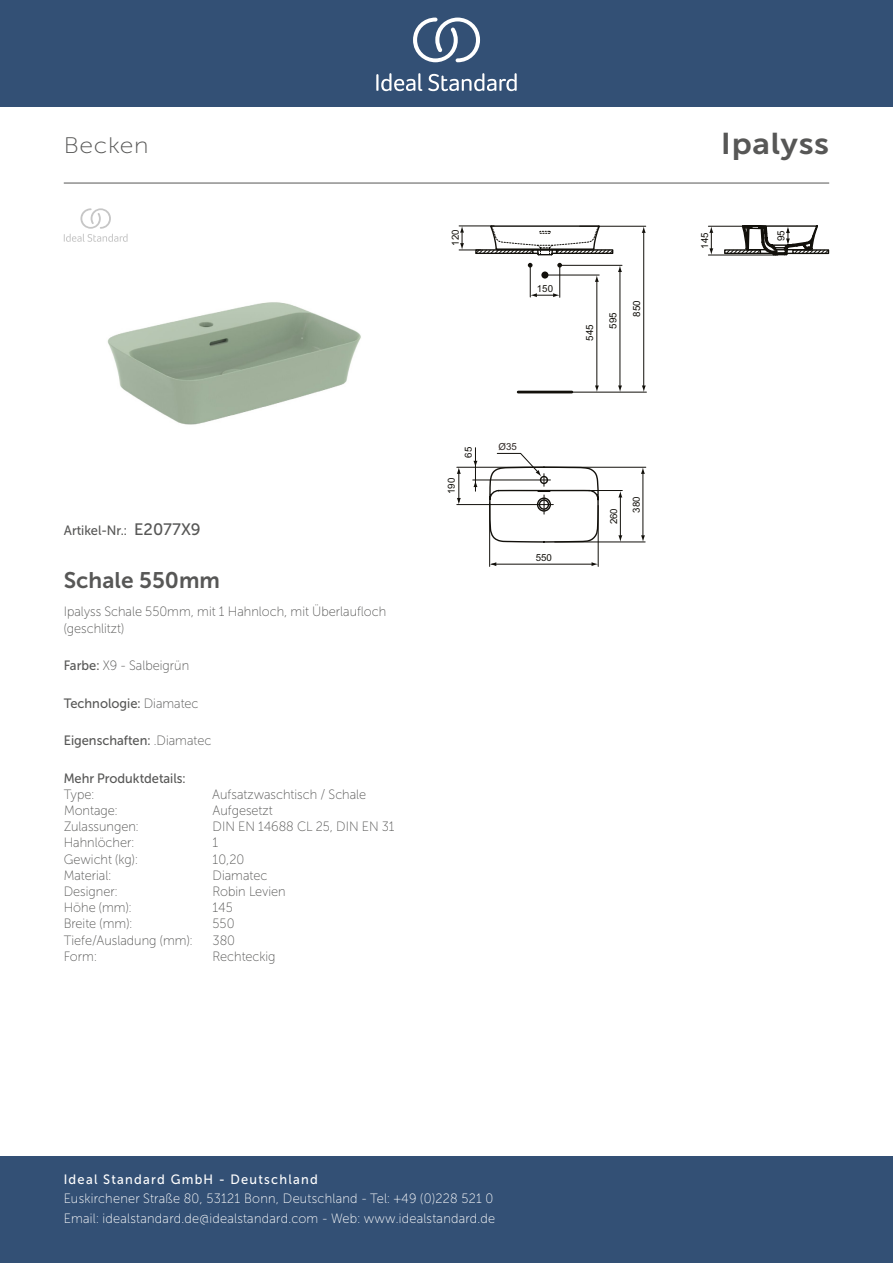
<style>
.page{position:relative;width:893px;height:1263px;background:#fff}
.page>*{position:absolute;margin:0;border:0;box-sizing:border-box;transform-origin:0 0}
._001_Produkttyp{font:30px "Museo Sans 700";letter-spacing:.02em;color:#575756;scale:1.1 1}
.t1{font:22.5px "Museo Sans Cyrl 700";color:#575756}
.t2{font:22.5px "Museo Sans Cyrl 100";letter-spacing:.03em;color:#575756;scale:1.1 1}
.t3{font:13.5px/19.5px "Museo Sans Cyrl 100";letter-spacing:.02em;color:#fff;scale:.95 1}
.Marketing_Descriptio{font:13.5px/16.2px "Museo Sans Cyrl 100";color:#575756;scale:.95 1}
.Features{font:13.5px "Museo Sans Cyrl 500";color:#575756;scale:.95 1}
.Accreditations{font:13.5px "Museo Sans Cyrl 100";color:#575756;scale:.95 1}
.t4{font:13.5px "Museo Sans Cyrl 500";letter-spacing:.1em;color:#fff;scale:.95 1}
.Type{font:13.5px "Museo Sans Cyrl 100";color:#575756;scale:.95 1}
.Depth__mm{font:13.5px "Museo Sans Cyrl 100";color:#575756;scale:.95 1}
.Technology{font:13.5px "Museo Sans Cyrl 500";color:#575756;scale:.95 1}
.Designer{font:13.5px "Museo Sans Cyrl 100";color:#575756;scale:.95 1}
.sku{font:13.5px "Museo Sans Cyrl 500";color:#575756;scale:.95 1}
.Colour{font:13.5px "Museo Sans Cyrl 100";color:#575756;scale:.95 1}
.Mounting{font:13.5px "Museo Sans Cyrl 100";color:#575756;scale:.95 1}
.Net_Weight__kg{font:13.5px "Museo Sans Cyrl 100";color:#575756;scale:.95 1}
.Material{font:13.5px "Museo Sans Cyrl 100";color:#575756;scale:.95 1}
.Shape{font:13.5px "Museo Sans Cyrl 100";color:#575756;scale:.95 1}
.Width__mm{font:13.5px "Museo Sans Cyrl 100";color:#575756;scale:.95 1}
.Tap_Holes{font:13.5px "Museo Sans Cyrl 100";color:#575756;scale:.95 1}
.Height__mm{font:13.5px "Museo Sans Cyrl 100";color:#575756;scale:.95 1}
.t5{font:9.9px "Arial";color:#12100b}
.t6{font:9.75px "Arial";color:#12100b}
.t7{font:9.75px "Arial";color:#2b2422}
.s1{font-size:16.5px}
.s2{font-family:"Museo Sans Cyrl 500"}
.s3{font-family:"Museo Sans Cyrl 100"}
</style>
<div class="page">
<div style="left:0;top:1157px;width:893px;height:106px;background:#335075"></div>
<div style="left:0;top:0;width:893px;height:107px;background:#335075"></div>
<svg style="left:428px;top:73px;width:89px;height:18px"></svg>
<svg style="left:376px;top:73px;width:46px;height:18px"></svg>
<svg style="left:413px;top:18px;width:67px;height:44px"></svg>
<hr style="left:64px;top:183px;width:765px;height:1px;background:#575756">
<hr style="left:518px;top:391px;width:54px;height:2px;background:#12100b">
<div style="left:541px;top:271px;width:7px;height:8px;background:#12100b;border-radius:50%"></div>
<svg style="left:528px;top:263px;width:4px;height:5px"></svg>
<svg style="left:557px;top:263px;width:5px;height:5px"></svg>
<div style="left:724px;top:249px;width:37px;height:5px;border:1px solid #12100b"></div>
<hr style="left:559px;top:264px;width:1px;height:33px;background:#12100b">
<hr style="left:643px;top:232px;width:1px;height:154px;background:#12100b">
<svg style="left:642px;top:385px;width:4px;height:7px"></svg>
<svg style="left:642px;top:227px;width:4px;height:6px"></svg>
<hr style="left:580px;top:226px;width:66px;height:1px;background:#12100b">
<hr style="left:560px;top:265px;width:62px;height:1px;background:#12100b">
<hr style="left:546px;top:275px;width:53px;height:1px;background:#12100b">
<hr style="left:620px;top:271px;width:1px;height:116px;background:#12100b">
<svg style="left:618px;top:385px;width:4px;height:7px"></svg>
<svg style="left:618px;top:265px;width:4px;height:7px"></svg>
<hr style="left:596px;top:280px;width:1px;height:106px;background:#12100b">
<svg style="left:595px;top:385px;width:4px;height:7px"></svg>
<svg style="left:595px;top:275px;width:4px;height:7px"></svg>
<hr style="left:562px;top:392px;width:84px;height:1px;background:#12100b">
<hr style="left:530px;top:264px;width:1px;height:33px;background:#12100b">
<svg style="left:530px;top:293px;width:30px;height:4px"></svg>
<svg style="left:725px;top:225px;width:104px;height:31px"></svg>
<hr style="left:708px;top:226px;width:39px;height:1px;background:#12100b">
<svg style="left:709px;top:226px;width:4px;height:29px"></svg>
<hr style="left:708px;top:255px;width:70px;height:1px;background:#12100b">
<svg style="left:459px;top:225px;width:155px;height:31px"></svg>
<hr style="left:492px;top:564px;width:102px;height:1px;background:#12100b">
<svg style="left:592px;top:562px;width:6px;height:4px"></svg>
<svg style="left:490px;top:562px;width:6px;height:4px"></svg>
<hr style="left:489px;top:503px;width:1px;height:63px;background:#12100b">
<hr style="left:598px;top:505px;width:1px;height:61px;background:#12100b">
<hr style="left:555px;top:542px;width:90px;height:1px;background:#12100b">
<hr style="left:643px;top:471px;width:1px;height:66px;background:#12100b">
<svg style="left:641px;top:535px;width:4px;height:7px"></svg>
<svg style="left:641px;top:468px;width:4px;height:6px"></svg>
<hr style="left:457px;top:467px;width:189px;height:1px;background:#12100b">
<hr style="left:458px;top:470px;width:1px;height:32px;background:#12100b">
<svg style="left:457px;top:498px;width:4px;height:6px"></svg>
<svg style="left:457px;top:467px;width:4px;height:7px"></svg>
<hr style="left:457px;top:504px;width:96px;height:1px;background:#12100b">
<hr style="left:475px;top:448px;width:1px;height:43px;background:#12100b">
<svg style="left:488px;top:453px;width:135px;height:90px"></svg>
<svg style="left:473px;top:461px;width:4px;height:6px"></svg>
<hr style="left:473px;top:480px;width:77px;height:1px;background:#12100b">
<img style="left:107px;top:302px;width:254px;height:123px">
<svg style="left:64px;top:208px;width:64px;height:34px"></svg>
<p class="t2" style="left:64px;top:134px;width:79px">Becken</p>
<p class="sku" style="left:64px;top:523px;width:146px">Artikel-Nr.: <span class="s1">E2077X9</span></p>
<p class="t1" style="left:64px;top:567px;width:158px">Schale 550mm</p>
<p class="Marketing_Descriptio" style="left:64px;top:604px;width:341px">Ipalyss Schale 550mm, mit 1 Hahnloch, mit Überlaufloch (geschlitzt)</p>
<p class="Colour" style="left:64px;top:658px;width:134px"><span class="s2">Farbe:</span> X9 - Salbeigrün</p>
<p class="Technology" style="left:64px;top:695px;width:143px">Technologie: <span class="s3">Diamatec</span></p>
<p class="Features" style="left:64px;top:733px;width:157px">Eigenschaften: <span class="s3">.Diamatec</span></p>
<p class="Features" style="left:64px;top:770px;width:130px">Mehr Produktdetails:</p>
<p class="Type" style="left:64px;top:787px;width:34px">Type:</p>
<p class="Type" style="left:212px;top:787px;width:164px">Aufsatzwaschtisch / Schale</p>
<p class="Mounting" style="left:64px;top:803px;width:58px">Montage:</p>
<p class="Mounting" style="left:213px;top:803px;width:65px">Aufgesetzt</p>
<p class="Accreditations" style="left:64px;top:819px;width:80px">Zulassungen:</p>
<p class="Accreditations" style="left:213px;top:819px;width:193px">DIN EN 14688 CL 25, DIN EN 31</p>
<p class="Tap_Holes" style="left:64px;top:835px;width:76px">Hahnlöcher:</p>
<p class="Tap_Holes" style="left:213px;top:835px;width:8px">1</p>
<p class="Net_Weight__kg" style="left:64px;top:852px;width:79px">Gewicht (kg):</p>
<p class="Net_Weight__kg" style="left:213px;top:852px;width:35px">10,20</p>
<p class="Material" style="left:64px;top:868px;width:51px">Material:</p>
<p class="Material" style="left:213px;top:868px;width:59px">Diamatec</p>
<p class="Designer" style="left:64px;top:884px;width:58px">Designer:</p>
<p class="Designer" style="left:213px;top:884px;width:78px">Robin Levien</p>
<p class="Height__mm" style="left:64px;top:900px;width:73px">Höhe (mm):</p>
<p class="Height__mm" style="left:213px;top:900px;width:23px">145</p>
<p class="Width__mm" style="left:64px;top:916px;width:74px">Breite (mm):</p>
<p class="Width__mm" style="left:213px;top:916px;width:25px">550</p>
<p class="Depth__mm" style="left:64px;top:933px;width:137px">Tiefe/Ausladung (mm):</p>
<p class="Depth__mm" style="left:213px;top:933px;width:25px">380</p>
<p class="Shape" style="left:64px;top:949px;width:36px">Form:</p>
<p class="Shape" style="left:213px;top:949px;width:68px">Rechteckig</p>
<p class="t6" style="left:449px;top:245px;width:18px;rotate:-90deg">120</p>
<p class="t6" style="left:537px;top:282px;width:18px">150</p>
<p class="t5" style="left:583px;top:341px;width:18px;rotate:-90deg">545</p>
<p class="t5" style="left:606px;top:329px;width:18px;rotate:-90deg">595</p>
<p class="t5" style="left:630px;top:317px;width:18px;rotate:-90deg">850</p>
<p class="t6" style="left:445px;top:494px;width:18px;rotate:-90deg">190</p>
<p class="t6" style="left:462px;top:457px;width:12px;rotate:-90deg">65</p>
<p class="t7" style="left:498px;top:440px;width:20px">Ø35</p>
<p class="t6" style="left:536px;top:551px;width:18px">550</p>
<p class="t6" style="left:607px;top:524px;width:18px;rotate:-90deg">260</p>
<p class="t6" style="left:630px;top:513px;width:18px;rotate:-90deg">380</p>
<p class="_001_Produkttyp" style="left:721px;top:127px;width:100px">Ipalyss</p>
<p class="t6" style="left:698px;top:249px;width:18px;rotate:-90deg">145</p>
<p class="t5" style="left:775px;top:241px;width:12px;rotate:-90deg">95</p>
<p class="t4" style="left:64px;top:1172px;width:269px">Ideal Standard GmbH - Deutschland</p>
<p class="t3" style="left:64px;top:1189px;width:456px">Euskirchener Straße 80, 53121 Bonn, Deutschland - Tel: +49 (0)228 521 0<br>Email: idealstandard.de@idealstandard.com - Web: www.idealstandard.de</p>
</div>
